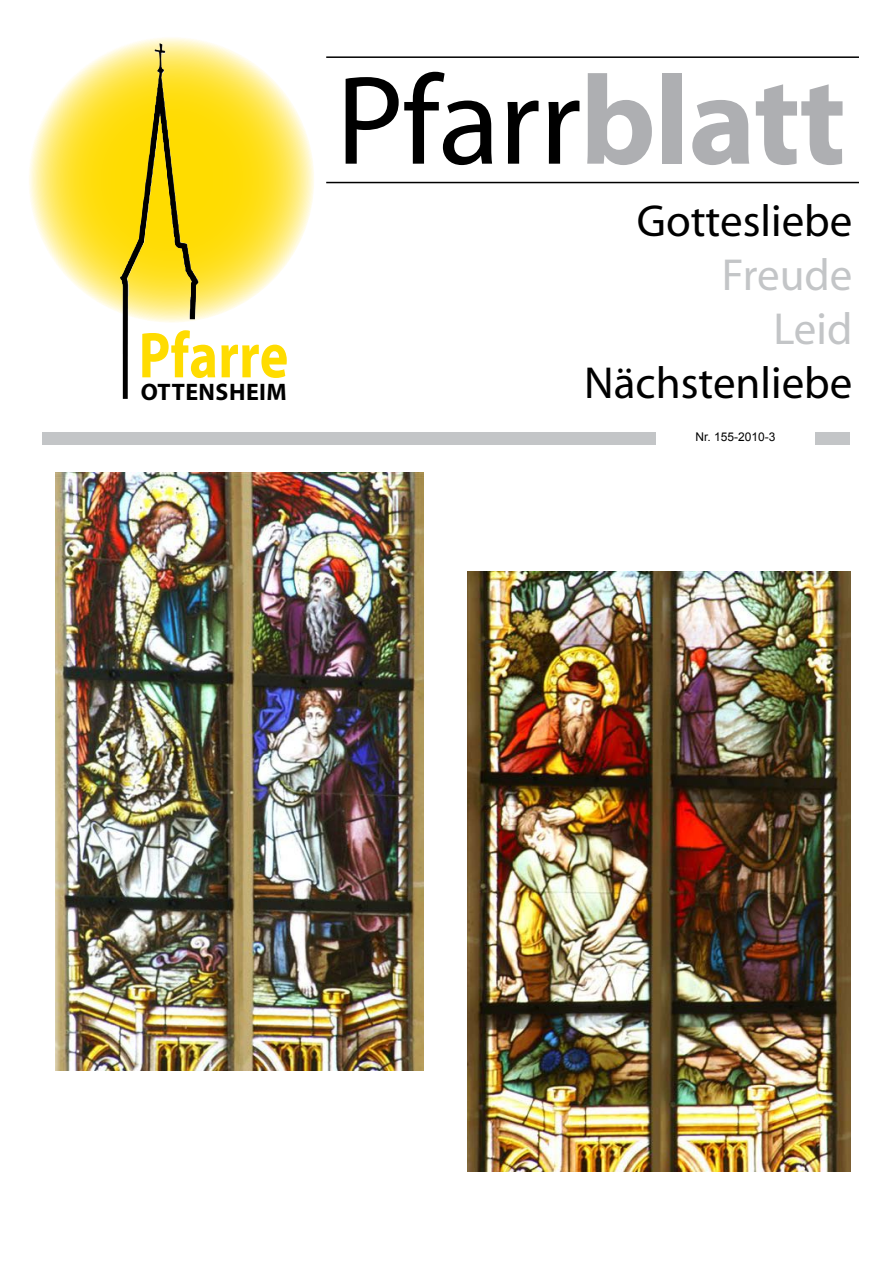
<style>
.page{position:relative;width:893px;height:1263px;background:#fff}
.page>*{position:absolute;margin:0;border:0;box-sizing:border-box;transform-origin:0 0}
.t1{font:127.5px "Myriad";letter-spacing:-.01em;color:#000}
.t2{font:65.25px "Myriad Headline";letter-spacing:.02em;color:#ffdc00;scale:.83 1}
.t3{font:45px "Myriad";color:#000}
.t4{font:45px/54px "Myriad";color:#c3c5c7;text-align:right}
.t5{font:700 24px "Myriad";letter-spacing:.02em;color:#000}
.t6{font:12px "Arial";color:#000}
.s1{font-weight:700;color:#aeafb2}
</style>
<div class="page">
<div style="left:43px;top:432px;width:807px;height:12px;background:#c3c5c7"></div>
<svg style="left:28px;top:37px;width:286px;height:286px;background:#fee757"></svg>
<img style="left:120px;top:49px;width:79px;height:350px">
<hr style="left:326px;top:56px;width:533px;height:2px;background:#000">
<hr style="left:326px;top:182px;width:533px;height:1px;background:#000">
<div style="left:656px;top:418px;width:159px;height:29px;background:#fff"></div>
<img style="left:55px;top:473px;width:368px;height:597px">
<img style="left:468px;top:571px;width:382px;height:600px">
<h2 class="t2" style="left:139px;top:322px;width:181px">Pfarre</h2>
<p class="t5" style="left:141px;top:380px;width:148px">OTTENSHEIM</p>
<h1 class="t1" style="left:336px;top:58px;width:512px">Pfarr<span class="s1">blatt</span></h1>
<p class="t3" style="left:637px;top:198px;width:217px">Gottesliebe</p>
<p class="t4" style="left:722px;top:250px;width:132px">Freude<br>Leid</p>
<p class="t3" style="left:584px;top:360px;width:270px">Nächstenliebe</p>
<p class="t6" style="left:695px;top:429px;width:82px">Nr. 155-2010-3</p>
</div>
